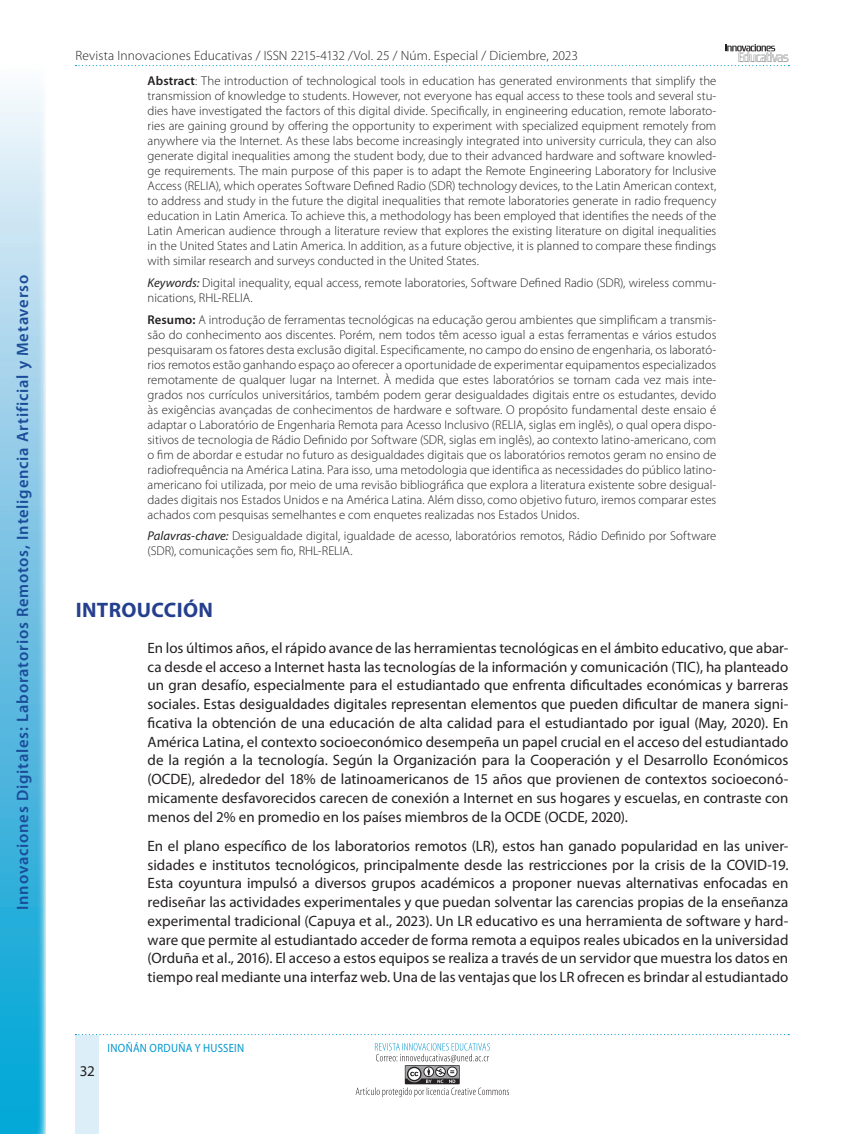
<style>
.page{position:relative;width:864px;height:1134px;background:#fff}
.page>*{position:absolute;margin:0;border:0;box-sizing:border-box;transform-origin:0 0}
.SUBTITULO_1{font:700 21px "Myriad Pro";letter-spacing:.015em;color:#253f8e}
.t1{font:600 16.5px "Myriad Pro";letter-spacing:.045em;color:#1a4c99}
.TEXTO_NORMAL{font:15px/18.8px "Myriad Pro";color:#231f20;text-align:justify}
.t2{font:300 13.5px "Myriad Pro";letter-spacing:.01em;color:#231f20}
.TXT_RESUM-ABSTR{font:300 12.75px/15px "Myriad Pro";letter-spacing:.005em;color:#231f20;text-align:justify}
.t3{font:12px "Myriad Pro";letter-spacing:.03em;color:#0097ce;scale:.9 1}
.s1{font-weight:600}
.s2{font-weight:400;font-style:italic}
</style>
<div class="page">
<svg style="left:76px;top:44px;width:713px;height:22px"></svg>
<div style="left:76px;top:1035px;width:23px;height:99px;background:#dceef7"></div>
<svg style="left:75px;top:1034px;width:714px;height:1px"></svg>
<svg style="left:356px;top:1043px;width:153px;height:54px"></svg>
<svg style="left:0;top:91px;width:46px;height:1043px;background:#78c7e5"></svg>
<p class="t1" style="left:13px;top:910px;width:637px;rotate:-90deg">Innovaciones Digitales: Laboratorios Remotos, Inteligencia Artificial y Metaverso</p>
<p class="t2" style="left:76px;top:48px;width:504px">Revista Innovaciones Educativas / ISSN 2215-4132 /Vol. 25 / Núm. Especial / Diciembre, 2023</p>
<p class="TXT_RESUM-ABSTR" style="left:148px;top:74px;width:570px"><span class="s1">Abstract</span>: The introduction of technological tools in education has generated environments that simplify the transmission of knowledge to students. However, not everyone has equal access to these tools and several stu&shy;dies have investigated the factors of this digital divide. Specifically, in engineering education, remote laborato&shy;ries are gaining ground by offering the opportunity to experiment with specialized equipment remotely from anywhere via the Internet. As these labs become increasingly integrated into university curricula, they can also generate digital inequalities among the student body, due to their advanced hardware and software knowled&shy;ge requirements. The main purpose of this paper is to adapt the Remote Engineering Laboratory for Inclusive Access (RELIA), which operates Software Defined Radio (SDR) technology devices, to the Latin American context, to address and study in the future the digital inequalities that remote laboratories generate in radio frequency education in Latin America. To achieve this, a methodology has been employed that identifies the needs of the Latin American audience through a literature review that explores the existing literature on digital inequalities in the United States and Latin America. In addition, as a future objective, it is planned to compare these findings with similar research and surveys conducted in the United States.</p>
<p class="TXT_RESUM-ABSTR" style="left:148px;top:275px;width:570px"><span class="s2">Keywords:</span> Digital inequality, equal access, remote laboratories, Software Defined Radio (SDR), wireless commu&shy;nications, RHL-RELIA.</p>
<p class="TXT_RESUM-ABSTR" style="left:148px;top:312px;width:570px"><span class="s1">Resumo:</span> A introdução de ferramentas tecnológicas na educação gerou ambientes que simplificam a transmis&shy;são do conhecimento aos discentes. Porém, nem todos têm acesso igual a estas ferramentas e vários estudos pesquisaram os fatores desta exclusão digital. Especificamente, no campo do ensino de engenharia, os laborató&shy;rios remotos estão ganhando espaço ao oferecer a oportunidade de experimentar equipamentos especializados remotamente de qualquer lugar na Internet. À medida que estes laboratórios se tornam cada vez mais inte&shy;grados nos currículos universitários, também podem gerar desigualdades digitais entre os estudantes, devido às exigências avançadas de conhecimentos de hardware e software. O propósito fundamental deste ensaio é adaptar o Laboratório de Engenharia Remota para Acesso Inclusivo (RELIA, siglas em inglês), o qual opera dispo&shy;sitivos de tecnologia de Rádio Definido por Software (SDR, siglas em inglês), ao contexto latino-americano, com o fim de abordar e estudar no futuro as desigualdades digitais que os laboratórios remotos geram no ensino de radiofrequência na América Latina. Para isso, uma metodologia que identifica as necessidades do público latino&shy;americano foi utilizada, por meio de uma revisão bibliográfica que explora a literatura existente sobre desigual&shy;dades digitais nos Estados Unidos e na América Latina. Além disso, como objetivo futuro, iremos comparar estes achados com pesquisas semelhantes e com enquetes realizadas nos Estados Unidos.</p>
<p class="TXT_RESUM-ABSTR" style="left:148px;top:529px;width:570px"><span class="s2">Palavras-chave:</span> Desigualdade digital, igualdade de acesso, laboratórios remotos, Rádio Definido por Software (SDR), comunicações sem fio, RHL-RELIA.</p>
<p class="SUBTITULO_1" style="left:76px;top:596px;width:139px">INTROUCCIÓN</p>
<p class="TEXTO_NORMAL" style="left:148px;top:639px;width:642px">En los últimos años, el rápido avance de las herramientas tecnológicas en el ámbito educativo, que abar&shy;ca desde el acceso a Internet hasta las tecnologías de la información y comunicación (TIC), ha planteado un gran desafío, especialmente para el estudiantado que enfrenta dificultades económicas y barreras sociales. Estas desigualdades digitales representan elementos que pueden dificultar de manera signi&shy;ficativa la obtención de una educación de alta calidad para el estudiantado por igual (May, 2020). En América Latina, el contexto socioeconómico desempeña un papel crucial en el acceso del estudiantado de la región a la tecnología. Según la Organización para la Cooperación y el Desarrollo Económicos (OCDE), alrededor del 18% de latinoamericanos de 15 años que provienen de contextos socioeconó&shy;micamente desfavorecidos carecen de conexión a Internet en sus hogares y escuelas, en contraste con menos del 2% en promedio en los países miembros de la OCDE (OCDE, 2020).</p>
<p class="TEXTO_NORMAL" style="left:148px;top:837px;width:642px">En el plano específico de los laboratorios remotos (LR), estos han ganado popularidad en las univer&shy;sidades e institutos tecnológicos, principalmente desde las restricciones por la crisis de la COVID-19.<br>Esta coyuntura impulsó a diversos grupos académicos a proponer nuevas alternativas enfocadas en rediseñar las actividades experimentales y que puedan solventar las carencias propias de la enseñanza experimental tradicional (Capuya et al., 2023). Un LR educativo es una herramienta de software y hard&shy;ware que permite al estudiantado acceder de forma remota a equipos reales ubicados en la universidad (Orduña et al., 2016). El acceso a estos equipos se realiza a través de un servidor que muestra los datos en tiempo real mediante una interfaz web. Una de las ventajas que los LR ofrecen es brindar al estudiantado</p>
<p class="TEXTO_NORMAL" style="left:80px;top:1062px;width:16px">32</p>
<p class="t3" style="left:108px;top:1041px;width:153px">INOÑÁN ORDUÑA Y HUSSEIN</p>
</div>
